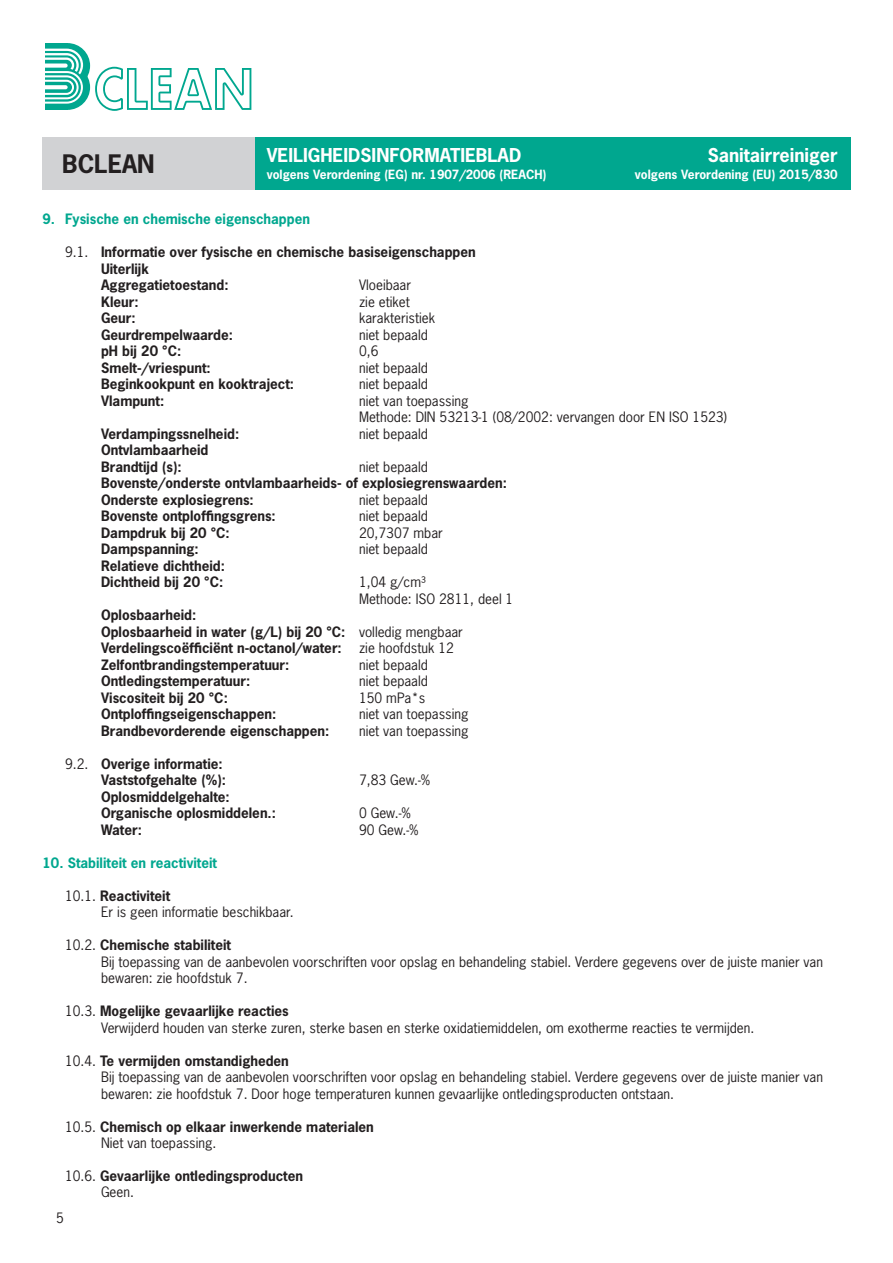
<style>
.page{position:relative;width:893px;height:1263px;background:#fff}
.page>*{position:absolute;margin:0;border:0;box-sizing:border-box;transform-origin:0 0}
.t1{font:700 24px "News Gothic Std";color:#231f20}
.t2{font:700 18px "News Gothic Std";color:#fff}
.t3{font:13.5px/16.5px "News Gothic Std";color:#231f20}
.t4{font:700 13.5px/16.5px "News Gothic Std";color:#231f20}
.t5{font:700 13.5px "News Gothic Std";color:#00a78f}
.t6{font:700 12px "News Gothic Std";color:#fff}
.s1{font-weight:400}
.s2{font-weight:700}
</style>
<div class="page">
<svg style="left:45px;top:43px;width:206px;height:68px"></svg>
<div style="left:43px;top:137px;width:212px;height:53px;background:#d1d2d4"></div>
<div style="left:255px;top:137px;width:595px;height:53px;background:#00a78f"></div>
<h2 class="t2" style="left:267px;top:143px;width:256px">VEILIGHEIDSINFORMATIEBLAD</h2>
<h2 class="t2" style="left:708px;top:143px;width:132px">Sanitairreiniger</h2>
<h1 class="t1" style="left:62px;top:148px;width:94px">BCLEAN</h1>
<p class="t6" style="left:267px;top:167px;width:281px">volgens Verordening (EG) nr. 1907/2006 (REACH)</p>
<p class="t6" style="left:635px;top:167px;width:204px">volgens Verordening (EU) 2015/830</p>
<p class="t5" style="left:43px;top:210px;width:269px">9. Fysische en chemische eigenschappen</p>
<p class="t4" style="left:101px;top:243px;width:376px;text-indent:-36px"><span class="s1">9.1.</span> Informatie over fysische en chemische basiseigenschappen<br>Uiterlijk<br>Aggregatietoestand:</p>
<p class="t3" style="left:359px;top:277px;width:54px">Vloeibaar</p>
<p class="t4" style="left:101px;top:293px;width:39px">Kleur:</p>
<p class="t3" style="left:359px;top:293px;width:52px">zie etiket</p>
<p class="t4" style="left:101px;top:309px;width:36px">Geur:</p>
<p class="t3" style="left:359px;top:310px;width:78px">karakteristiek</p>
<p class="t4" style="left:101px;top:326px;width:134px">Geurdrempelwaarde:</p>
<p class="t3" style="left:359px;top:326px;width:70px">niet bepaald</p>
<p class="t4" style="left:101px;top:342px;width:82px">pH bij 20 °C:</p>
<p class="t3" style="left:359px;top:343px;width:21px">0,6</p>
<p class="t4" style="left:101px;top:359px;width:111px">Smelt-/vriespunt:</p>
<p class="t3" style="left:359px;top:359px;width:70px">niet bepaald</p>
<p class="t4" style="left:101px;top:375px;width:194px">Beginkookpunt en kooktraject:</p>
<p class="t3" style="left:359px;top:376px;width:70px">niet bepaald</p>
<p class="t4" style="left:101px;top:392px;width:65px">Vlampunt:</p>
<p class="t3" style="left:359px;top:392px;width:370px">niet van toepassing<br>Methode: DIN 53213-1 (08/2002: vervangen door EN ISO 1523)</p>
<p class="t4" style="left:101px;top:425px;width:140px">Verdampingssnelheid:</p>
<p class="t3" style="left:359px;top:425px;width:70px">niet bepaald</p>
<p class="t4" style="left:101px;top:441px;width:109px">Ontvlambaarheid<br>Brandtijd (s):</p>
<p class="t3" style="left:359px;top:458px;width:70px">niet bepaald</p>
<p class="t4" style="left:101px;top:474px;width:407px">Bovenste/onderste ontvlambaarheids- of explosiegrenswaarden:<br>Onderste explosiegrens:</p>
<p class="t3" style="left:359px;top:491px;width:70px">niet bepaald</p>
<p class="t4" style="left:101px;top:507px;width:176px">Bovenste ontploffingsgrens:</p>
<p class="t3" style="left:359px;top:508px;width:70px">niet bepaald</p>
<p class="t4" style="left:101px;top:524px;width:130px">Dampdruk bij 20 °C:</p>
<p class="t3" style="left:359px;top:524px;width:85px">20,7307 mbar</p>
<p class="t4" style="left:101px;top:540px;width:99px">Dampspanning:</p>
<p class="t3" style="left:359px;top:541px;width:70px">niet bepaald</p>
<p class="t4" style="left:101px;top:557px;width:125px">Relatieve dichtheid:<br>Dichtheid bij 20 °C:</p>
<p class="t3" style="left:359px;top:574px;width:156px">1,04 g/cm³<br>Methode: ISO 2811, deel 1</p>
<p class="t4" style="left:101px;top:606px;width:363px">Oplosbaarheid:<br>Oplosbaarheid in water (g/L) bij 20 °C: <span class="s1">volledig mengbaar<br></span>Verdelingscoëfficiënt n-octanol/water:</p>
<p class="t3" style="left:359px;top:639px;width:96px">zie hoofdstuk 12</p>
<p class="t4" style="left:101px;top:656px;width:190px">Zelfontbrandingstemperatuur:</p>
<p class="t3" style="left:359px;top:656px;width:70px">niet bepaald</p>
<p class="t4" style="left:101px;top:672px;width:151px">Ontledingstemperatuur:</p>
<p class="t3" style="left:359px;top:672px;width:70px">niet bepaald</p>
<p class="t4" style="left:101px;top:689px;width:128px">Viscositeit bij 20 °C:</p>
<p class="t3" style="left:359px;top:689px;width:68px">150 mPa*s</p>
<p class="t4" style="left:101px;top:705px;width:177px">Ontploffingseigenschappen:</p>
<p class="t3" style="left:359px;top:705px;width:111px">niet van toepassing</p>
<p class="t4" style="left:101px;top:722px;width:230px">Brandbevorderende eigenschappen:</p>
<p class="t3" style="left:359px;top:722px;width:111px">niet van toepassing</p>
<p class="t4" style="left:65px;top:755px;width:163px;text-align:right"><span class="s1">9.2.</span> Overige informatie:<br>Vaststofgehalte (%):</p>
<p class="t3" style="left:359px;top:771px;width:73px">7,83 Gew.-%</p>
<p class="t4" style="left:101px;top:788px;width:176px">Oplosmiddelgehalte:<br>Organische oplosmiddelen.:</p>
<p class="t3" style="left:359px;top:804px;width:53px">0 Gew.-%</p>
<p class="t4" style="left:101px;top:821px;width:42px">Water:</p>
<p class="t3" style="left:359px;top:821px;width:61px">90 Gew.-%</p>
<p class="t5" style="left:43px;top:853px;width:176px">10. Stabiliteit en reactiviteit</p>
<p class="t3" style="left:101px;top:887px;width:194px;text-indent:-36px">10.1. <span class="s2">Reactiviteit<br></span>Er is geen informatie beschikbaar.</p>
<p class="t3" style="left:101px;top:936px;width:723px;text-indent:-36px">10.2. <span class="s2">Chemische stabiliteit<br></span>Bij toepassing van de aanbevolen voorschriften voor opslag en behandeling stabiel. Verdere gegevens over de juiste manier van bewaren: zie hoofdstuk 7.</p>
<p class="t3" style="left:101px;top:1002px;width:655px;text-indent:-36px">10.3. <span class="s2">Mogelijke gevaarlijke reacties<br></span>Verwijderd houden van sterke zuren, sterke basen en sterke oxidatiemiddelen, om exotherme reacties te vermijden.</p>
<p class="t3" style="left:101px;top:1052px;width:723px;text-indent:-36px">10.4. <span class="s2">Te vermijden omstandigheden<br></span>Bij toepassing van de aanbevolen voorschriften voor opslag en behandeling stabiel. Verdere gegevens over de juiste manier van bewaren: zie hoofdstuk 7. Door hoge temperaturen kunnen gevaarlijke ontledingsproducten ontstaan.</p>
<p class="t4" style="left:101px;top:1118px;width:274px;text-indent:-36px"><span class="s1">10.5.</span> Chemisch op elkaar inwerkende materialen<br><span class="s1">Niet van toepassing.</span></p>
<p class="t4" style="left:101px;top:1167px;width:203px;text-indent:-36px"><span class="s1">10.6.</span> Gevaarlijke ontledingsproducten<br><span class="s1">Geen.</span></p>
<p class="t3" style="left:56px;top:1210px;width:9px">5</p>
</div>
